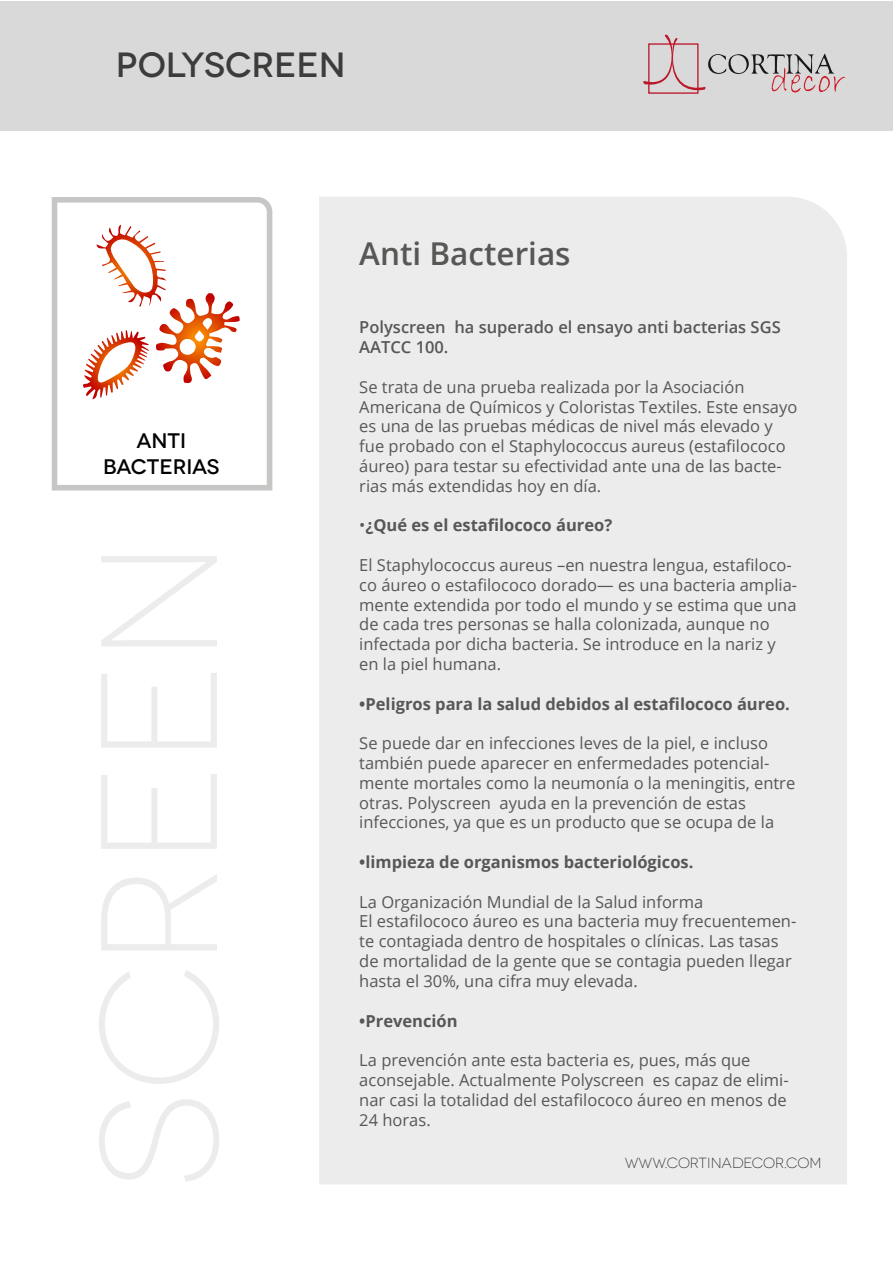
<style>
.page{position:relative;width:893px;height:1263px;background:#fff}
.page>*{position:absolute;margin:0;border:0;box-sizing:border-box;transform-origin:0 0}
.t1{font:500 34.95px "Novecentowide";color:#3c3c3b}
.t2{font:600 31.5px "Open Sans";color:#575756}
.t3{font:500 21px/25.2px "Novecentowide";color:#000;text-align:center}
.t4{font:16.5px/19.8px "Open Sans";color:#575756}
.t5{font:700 16.5px "Open Sans";color:#575756}
.t6{font:600 16.5px/19.8px "Open Sans";color:#575756}
.t7{font:300 14.7px "Novecentowide";letter-spacing:-.005em;color:#1d1d1b}
.s1{font-weight:400}
</style>
<div class="page">
<div style="left:319px;top:197px;width:528px;height:987px;background:#ececec"></div>
<div style="left:0;top:1px;width:893px;height:129px;background:#d9d9d9"></div>
<svg style="left:643px;top:34px;width:202px;height:59px"></svg>
<svg style="left:51px;top:197px;width:222px;height:294px"></svg>
<h1 class="t1" style="left:116px;top:44px;width:231px">POLYSCREEN</h1>
<p class="t3" style="left:103px;top:429px;width:118px">ANTI<br>BACTERIAS</p>
<h2 class="t2" style="left:359px;top:232px;width:213px">Anti Bacterias</h2>
<p class="t6" style="left:359px;top:317px;width:423px">Polyscreen ha superado el ensayo anti bacterias SGS<br>AATCC 100.</p>
<p class="t4" style="left:359px;top:376px;width:440px">Se trata de una prueba realizada por la Asociación Americana de Químicos y Coloristas Textiles. Este ensayo es una de las pruebas médicas de nivel más elevado y fue probado con el Staphylococcus aureus (estafilococo áureo) para testar su efectividad ante una de las bacte&shy;rias más extendidas hoy en día.</p>
<p class="t5" style="left:359px;top:514px;width:254px"><span class="s1">•</span>¿Qué es el estafilococo áureo?</p>
<p class="t4" style="left:359px;top:555px;width:439px">El Staphylococcus aureus –en nuestra lengua, estafiloco&shy;co áureo o estafilococo dorado— es una bacteria amplia&shy;mente extendida por todo el mundo y se estima que una de cada tres personas se halla colonizada, aunque no infectada por dicha bacteria. Se introduce en la nariz y en la piel humana.</p>
<p class="t5" style="left:359px;top:692px;width:432px">•Peligros para la salud debidos al estafilococo áureo.</p>
<p class="t4" style="left:359px;top:733px;width:437px">Se puede dar en infecciones leves de la piel, e incluso también puede aparecer en enfermedades potencial&shy;mente mortales como la neumonía o la meningitis, entre otras. Polyscreen ayuda en la prevención de estas infecciones, ya que es un producto que se ocupa de la</p>
<p class="t5" style="left:359px;top:850px;width:336px">•limpieza de organismos bacteriológicos.</p>
<p class="t4" style="left:359px;top:891px;width:439px">La Organización Mundial de la Salud informa<br>El estafilococo áureo es una bacteria muy frecuentemen&shy;te contagiada dentro de hospitales o clínicas. Las tasas de mortalidad de la gente que se contagia pueden llegar hasta el 30%, una cifra muy elevada.</p>
<p class="t5" style="left:359px;top:1009px;width:100px">•Prevención</p>
<p class="t4" style="left:359px;top:1050px;width:431px">La prevención ante esta bacteria es, pues, más que aconsejable. Actualmente Polyscreen es capaz de elimi&shy;nar casi la totalidad del estafilococo áureo en menos de 24 horas.</p>
<p class="t7" style="left:625px;top:1155px;width:198px">WWW.CORTINADECOR.COM</p>
</div>
